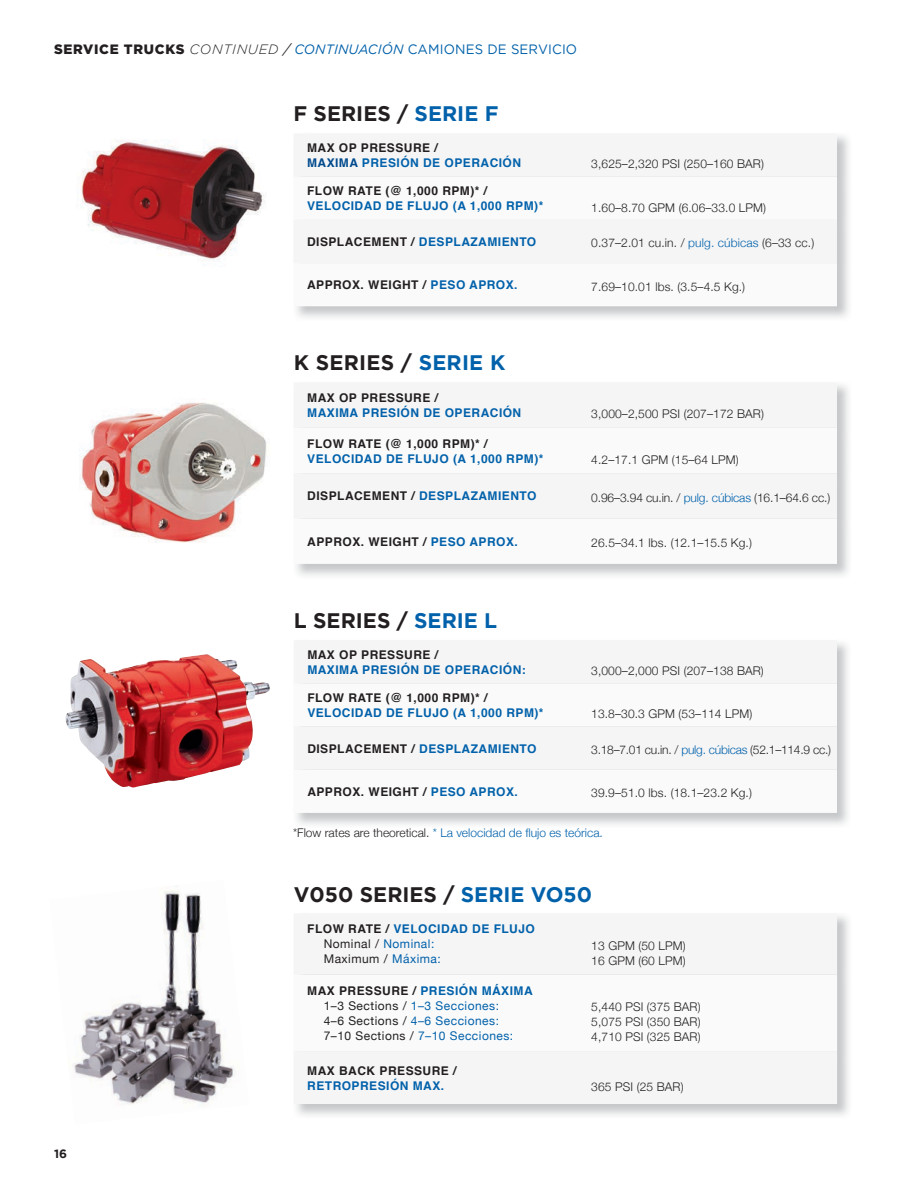
<style>
.page{position:relative;width:918px;height:1188px;background:#fff}
.page>*{position:absolute;margin:0;border:0;box-sizing:border-box;transform-origin:0 0}
.t1{font:700 21px "Gotham";color:#231f20}
.t2{font:13.5px "Gotham";letter-spacing:.01em;color:#0161aa}
.t3{font:300 12px/15px "Helvetica Neue";letter-spacing:.01em;color:#231f20}
.t4{font:700 12px/15px "Helvetica";letter-spacing:.04em;color:#0161aa}
.t5{font:700 12px "Helvetica";letter-spacing:.04em;color:#231f20}
.t6{font:12px/15px "Helvetica Neue";letter-spacing:.04em;color:#0161aa}
.t7{font:300 12px "Helvetica Neue";color:#0161aa}
.t8{font:300 12px "Helvetica Neue";letter-spacing:-.02em;color:#231f20}
.t9{font:300 12px "Helvetica Neue";letter-spacing:-.01em;color:#231f20}
.t10{font:12px/15px "Helvetica Neue";letter-spacing:.04em;color:#231f20}
.t11{font:700 12px "Gotham";color:#231f20}
.s1{font-weight:900;color:#231f20}
.s2{font-weight:300;font-style:italic;color:#231f20}
.s3{font-style:italic;color:#231f20}
.s4{font-style:italic}
.s5{color:#0161aa}
.s6{color:#231f20}
.s7{color:#004a8d}
</style>
<div class="page">
<img style="left:73px;top:890px;width:162px;height:216px">
<div style="left:294px;top:913px;width:543px;height:191px;background:#f5f5f6"></div>
<svg style="left:294px;top:975px;width:543px;height:76px"></svg>
<div style="left:294px;top:382px;width:543px;height:46px;background:#f5f5f6"></div>
<svg style="left:294px;top:428px;width:543px;height:136px"></svg>
<img style="left:80px;top:402px;width:187px;height:141px">
<img style="left:65px;top:654px;width:142px;height:134px">
<div style="left:294px;top:640px;width:543px;height:43px;background:#f5f5f6"></div>
<svg style="left:294px;top:683px;width:543px;height:130px"></svg>
<div style="left:294px;top:134px;width:543px;height:43px;background:#f5f5f6"></div>
<svg style="left:294px;top:177px;width:543px;height:129px"></svg>
<img style="left:81px;top:140px;width:184px;height:127px">
<p class="t2" style="left:54px;top:41px;width:525px"><span class="s1">SERVICE TRUCKS</span> <span class="s2">CONTINUED</span> <span class="s3">/</span> <span class="s4">CONTINUACIÓN</span> CAMIONES DE SERVICIO</p>
<h1 class="t1" style="left:294px;top:100px;width:206px">F SERIES / <span class="s5">SERIE F</span></h1>
<p class="t4" style="left:307px;top:141px;width:216px"><span class="s6">MAX OP PRESSURE /<br></span><span class="s7">MAXIMA</span> PRESIÓN DE OPERACIÓN</p>
<p class="t3" style="left:591px;top:156px;width:174px">3,625–2,320 PSI (250–160 BAR)</p>
<p class="t5" style="left:307px;top:181px;width:182px">FLOW RATE (@ 1,000 RPM)* /</p>
<p class="t4" style="left:307px;top:199px;width:238px">VELOCIDAD DE FLUJO (A 1,000 RPM)*</p>
<p class="t3" style="left:591px;top:199px;width:176px">1.60–8.70 GPM (6.06–33.0 LPM)</p>
<p class="t4" style="left:307px;top:234px;width:231px"><span class="s6">DISPLACEMENT /</span> DESPLAZAMIENTO</p>
<p class="t3" style="left:591px;top:235px;width:224px">0.37–2.01 cu.in. / <span class="s5">pulg. cúbicas</span> (6–33 cc.)</p>
<p class="t5" style="left:307px;top:275px;width:212px">APPROX. WEIGHT / <span class="s5">PESO APROX.</span></p>
<p class="t3" style="left:591px;top:278px;width:155px">7.69–10.01 lbs. (3.5–4.5 Kg.)</p>
<h1 class="t1" style="left:294px;top:348px;width:213px">K SERIES / <span class="s5">SERIE K</span></h1>
<p class="t5" style="left:307px;top:388px;width:132px">MAX OP PRESSURE /</p>
<p class="t4" style="left:307px;top:406px;width:216px">MAXIMA PRESIÓN DE OPERACIÓN</p>
<p class="t3" style="left:591px;top:406px;width:174px">3,000–2,500 PSI (207–172 BAR)</p>
<p class="t5" style="left:307px;top:434px;width:182px">FLOW RATE (@ 1,000 RPM)* /</p>
<p class="t4" style="left:307px;top:451px;width:238px">VELOCIDAD DE FLUJO (A 1,000 RPM)*</p>
<p class="t3" style="left:591px;top:451px;width:149px">4.2–17.1 GPM (15–64 LPM)</p>
<p class="t4" style="left:307px;top:489px;width:231px"><span class="s6">DISPLACEMENT /</span> DESPLAZAMIENTO</p>
<p class="t9" style="left:591px;top:488px;width:240px">0.96–3.94 cu.in. / <span class="s5">pulg. cúbicas</span> (16.1–64.6 cc.)</p>
<p class="t5" style="left:307px;top:532px;width:212px">APPROX. WEIGHT / <span class="s5">PESO APROX.</span></p>
<p class="t3" style="left:591px;top:534px;width:162px">26.5–34.1 lbs. (12.1–15.5 Kg.)</p>
<h1 class="t1" style="left:294px;top:606px;width:205px">L SERIES / <span class="s5">SERIE L</span></h1>
<p class="t5" style="left:307px;top:645px;width:132px">MAX OP PRESSURE /</p>
<p class="t4" style="left:307px;top:662px;width:220px">MAXIMA PRESIÓN DE OPERACIÓN:</p>
<p class="t3" style="left:591px;top:662px;width:174px">3,000–2,000 PSI (207–138 BAR)</p>
<p class="t5" style="left:307px;top:688px;width:182px">FLOW RATE (@ 1,000 RPM)* /</p>
<p class="t4" style="left:307px;top:705px;width:238px">VELOCIDAD DE FLUJO (A 1,000 RPM)*</p>
<p class="t3" style="left:591px;top:706px;width:163px">13.8–30.3 GPM (53–114 LPM)</p>
<p class="t4" style="left:307px;top:741px;width:231px"><span class="s6">DISPLACEMENT /</span> DESPLAZAMIENTO</p>
<p class="t8" style="left:591px;top:740px;width:241px">3.18–7.01 cu.in. / <span class="s5">pulg. cúbicas</span> (52.1–114.9 cc.)</p>
<p class="t5" style="left:307px;top:782px;width:212px">APPROX. WEIGHT / <span class="s5">PESO APROX.</span></p>
<p class="t3" style="left:591px;top:784px;width:162px">39.9–51.0 lbs. (18.1–23.2 Kg.)</p>
<p class="t7" style="left:293px;top:823px;width:311px"><span class="s6">*Flow rates are theoretical.</span> * La velocidad de flujo es teórica.</p>
<p class="t11" style="left:54px;top:1145px;width:15px">16</p>
<h1 class="t1" style="left:294px;top:880px;width:300px">V050 SERIES / <span class="s5">SERIE VO50</span></h1>
<p class="t4" style="left:307px;top:922px;width:229px"><span class="s6">FLOW RATE /</span> VELOCIDAD DE FLUJO</p>
<p class="t10" style="left:324px;top:937px;width:119px">Nominal / <span class="s5">Nominal:<br></span>Maximum / <span class="s5">Máxima:</span></p>
<p class="t3" style="left:591px;top:937px;width:96px">13 GPM (50 LPM)<br>16 GPM (60 LPM)</p>
<p class="t4" style="left:307px;top:983px;width:227px"><span class="s6">MAX PRESSURE /</span> PRESIÓN MÁXIMA</p>
<p class="t6" style="left:324px;top:999px;width:191px"><span class="s6">1–3 Sections /</span> 1–3 Secciones:<br><span class="s6">4–6 Sections /</span> 4–6 Secciones:<br><span class="s6">7–10 Sections /</span> 7–10 Secciones:</p>
<p class="t3" style="left:591px;top:998px;width:111px;text-align:justify">5,440 PSI (375 BAR)<br>5,075 PSI (350 BAR)<br>4,710 PSI (325 BAR)</p>
<p class="t5" style="left:307px;top:1061px;width:151px">MAX BACK PRESSURE /</p>
<p class="t4" style="left:307px;top:1078px;width:139px">RETROPRESIÓN MAX.</p>
<p class="t3" style="left:591px;top:1078px;width:94px">365 PSI (25 BAR)</p>
</div>
